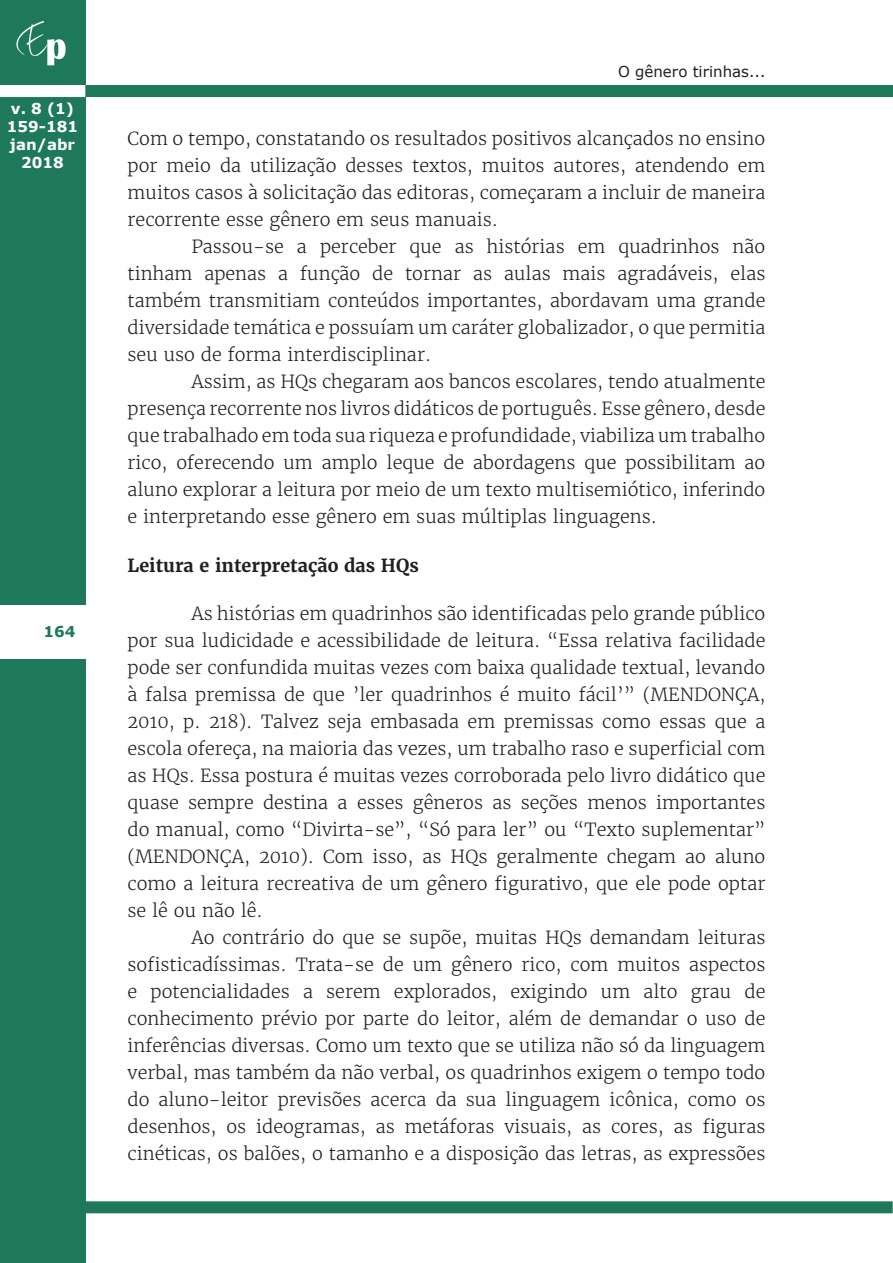
<style>
.page{position:relative;width:893px;height:1263px;background:#fff}
.page>*{position:absolute;margin:0;border:0;box-sizing:border-box;transform-origin:0 0}
.Corpo_do_artigo{font:300 18px/27px "Merriweather";color:#231f20;text-align:justify}
.Título_de_seção_prim{font:700 18px "Merriweather";color:#231f20}
.t1{font:700 15px/18px "Verdana";color:#fff;text-align:center}
.t2{font:15px "Verdana";color:#231f20}
.t3{font:700 15px "Verdana";color:#1e785a}
</style>
<div class="page">
<div style="left:0;top:0;width:85px;height:1263px;background:#1e785a"></div>
<img style="left:16px;top:21px;width:50px;height:45px">
<div style="left:85px;top:85px;width:808px;height:12px;background:#1e785a"></div>
<div style="left:0;top:85px;width:85px;height:12px;background:#fff"></div>
<div style="left:0;top:605px;width:85px;height:53px;background:#fff"></div>
<div style="left:84px;top:1201px;width:809px;height:12px;background:#1e785a"></div>
<p class="t1" style="left:7px;top:100px;width:73px">v. 8 (1)<br>159-181 jan/abr<br>2018</p>
<p class="t3" style="left:44px;top:621px;width:33px">164</p>
<p class="t2" style="left:618px;top:61px;width:149px">O gênero tirinhas...</p>
<p class="Corpo_do_artigo" style="left:128px;top:125px;width:639px">Com o tempo, constatando os resultados positivos alcançados no ensino por meio da utilização desses textos, muitos autores, atendendo em muitos casos à solicitação das editoras, começaram a incluir de maneira recorrente esse gênero em seus manuais.</p>
<p class="Corpo_do_artigo" style="left:128px;top:233px;width:639px;text-indent:64px">Passou-se a perceber que as histórias em quadrinhos não tinham apenas a função de tornar as aulas mais agradáveis, elas também transmitiam conteúdos importantes, abordavam uma grande diversidade temática e possuíam um caráter globalizador, o que permitia seu uso de forma interdisciplinar.</p>
<p class="Corpo_do_artigo" style="left:128px;top:368px;width:639px;text-indent:64px">Assim, as HQs chegaram aos bancos escolares, tendo atualmente presença recorrente nos livros didáticos de português. Esse gênero, desde que trabalhado em toda sua riqueza e profundidade, viabiliza um trabalho rico, oferecendo um amplo leque de abordagens que possibilitam ao aluno explorar a leitura por meio de um texto multisemiótico, inferindo e interpretando esse gênero em suas múltiplas linguagens.</p>
<p class="Título_de_seção_prim" style="left:128px;top:554px;width:293px">Leitura e interpretação das HQs</p>
<p class="Corpo_do_artigo" style="left:128px;top:600px;width:639px;text-indent:64px">As histórias em quadrinhos são identificadas pelo grande público por sua ludicidade e acessibilidade de leitura. “Essa relativa facilidade pode ser confundida muitas vezes com baixa qualidade textual, levando à falsa premissa de que ’ler quadrinhos é muito fácil’” (MENDONÇA, 2010, p. 218). Talvez seja embasada em premissas como essas que a escola ofereça, na maioria das vezes, um trabalho raso e superficial com as HQs. Essa postura é muitas vezes corroborada pelo livro didático que quase sempre destina a esses gêneros as seções menos importantes do manual, como “Divirta-se”, “Só para ler” ou “Texto suplementar” (MENDONÇA, 2010). Com isso, as HQs geralmente chegam ao aluno como a leitura recreativa de um gênero figurativo, que ele pode optar se lê ou não lê.</p>
<p class="Corpo_do_artigo" style="left:128px;top:924px;width:639px;text-indent:64px">Ao contrário do que se supõe, muitas HQs demandam leituras sofisticadíssimas. Trata-se de um gênero rico, com muitos aspectos e potencialidades a serem explorados, exigindo um alto grau de conhecimento prévio por parte do leitor, além de demandar o uso de inferências diversas. Como um texto que se utiliza não só da linguagem verbal, mas também da não verbal, os quadrinhos exigem o tempo todo do aluno-leitor previsões acerca da sua linguagem icônica, como os desenhos, os ideogramas, as metáforas visuais, as cores, as figuras cinéticas, os balões, o tamanho e a disposição das letras, as expressões</p>
</div>
